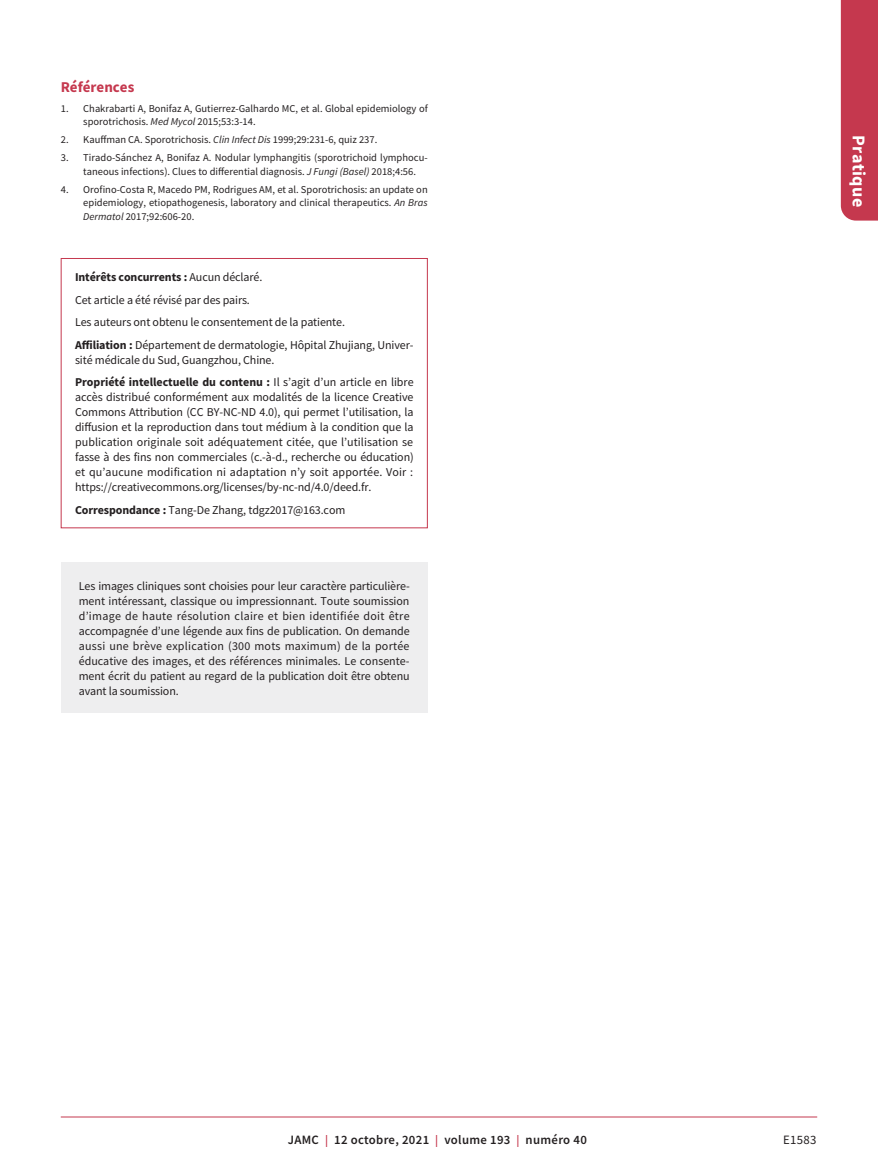
<style>
.page{position:relative;width:878px;height:1175px;background:#fff}
.page>*{position:absolute;margin:0;border:0;box-sizing:border-box;transform-origin:0 0}
.t1{font:700 18px "Source Sans Pro";letter-spacing:.025em;color:#fff}
.t2{font:700 15px "Source Sans Pro";color:#c5384e}
.t3{font:600 12.75px "Source Sans Pro";letter-spacing:.025em;color:#231f20}
.t4{font:12.75px "Source Sans Pro";letter-spacing:.025em;color:#231f20}
.t5{font:12px/15px "Source Sans Pro";letter-spacing:-.01em;color:#231f20;text-align:justify}
.t6{font:10.5px/13.5px "Source Sans Pro";color:#231f20}
.s1{font-style:italic}
.s2{font-weight:700}
.s3{font-size:12px;color:#c5384e}
</style>
<div class="page">
<div style="left:840px;top:0;width:38px;height:220px;background:#c5384e"></div>
<hr style="left:61px;top:1116px;width:756px;height:1px;background:#c5384e">
<div style="left:61px;top:562px;width:367px;height:150px;background:#eeeeef"></div>
<div style="left:61px;top:258px;width:367px;height:270px;border:1px solid #c5384e"></div>
<p class="t2" style="left:61px;top:77px;width:75px">Références</p>
<p class="t6" style="left:83px;top:101px;width:346px;text-indent:-23px">1. Chakrabarti A, Bonifaz A, Gutierrez-Galhardo MC, et al. Global epidemiology of sporotrichosis. <span class="s1">Med Mycol</span> 2015;53:3-14.</p>
<p class="t6" style="left:61px;top:133px;width:318px">2. Kauffman CA. Sporotrichosis. <span class="s1">Clin Infect Dis</span> 1999;29:231-6, quiz 237.</p>
<p class="t6" style="left:83px;top:151px;width:346px;text-indent:-23px">3. Tirado-Sánchez A, Bonifaz A. Nodular lymphangitis (sporotrichoid lymphocu&shy;taneous infections). Clues to differential diagnosis. <span class="s1">J Fungi (Basel)</span> 2018;4:56.</p>
<p class="t6" style="left:83px;top:182px;width:346px;text-align:justify;text-indent:-23px">4. Orofino-Costa R, Macedo PM, Rodrigues AM, et al. Sporotrichosis: an update on epidemiology, etiopathogenesis, laboratory and clinical therapeutics. <span class="s1">An Bras Dermatol</span> 2017;92:606-20.</p>
<p class="t5" style="left:75px;top:266px;width:340px;line-height:22.5px;text-align:left"><span class="s2">Intérêts concurrents :</span> Aucun déclaré.<br>Cet article a été révisé par des pairs.<br>Les auteurs ont obtenu le consentement de la patiente.<br><span class="s2">Affiliation :</span> Département de dermatologie, Hôpital Zhujiang, Univer-</p>
<p class="t5" style="left:75px;top:348px;width:340px;line-height:22.5px">sité médicale du Sud, Guangzhou, Chine.<br><span class="s2">Propriété intellectuelle du contenu :</span> Il s’agit d’un article en libre</p>
<p class="t5" style="left:75px;top:390px;width:340px">accès distribué conformément aux modalités de la licence Creative Commons Attribution (CC BY-NC-ND 4.0), qui permet l’utilisation, la diffusion et la reproduction dans tout médium à la condition que la publication originale soit adéquatement citée, que l’utilisation se fasse à des fins non commerciales (c.-à-d., recherche ou éducation) et qu’aucune modification ni adaptation n’y soit apportée. Voir : https://creativecommons.org/licenses/by-nc-nd/4.0/deed.fr.</p>
<p class="t5" style="left:75px;top:502px;width:272px"><span class="s2">Correspondance :</span> Tang-De Zhang, tdgz2017@163.com</p>
<p class="t5" style="left:79px;top:578px;width:332px">Les images cliniques sont choisies pour leur caractère particulière&shy;ment intéressant, classique ou impressionnant. Toute soumission d’image de haute résolution claire et bien identifiée doit être accompagnée d’une légende aux fins de publication. On demande aussi une brève explication (300 mots maximum) de la portée éducative des images, et des références minimales. Le consente&shy;ment écrit du patient au regard de la publication doit être obtenu avant la soumission.</p>
<h1 class="t1" style="left:871px;top:135px;width:74px;rotate:90deg">Pratique</h1>
<p class="t3" style="left:288px;top:1131px;width:301px">JAMC <span class="s3">|</span> 12 octobre, 2021 <span class="s3">|</span> volume 193 <span class="s3">|</span> numéro 40</p>
<p class="t4" style="left:783px;top:1132px;width:35px">E1583</p>
</div>
